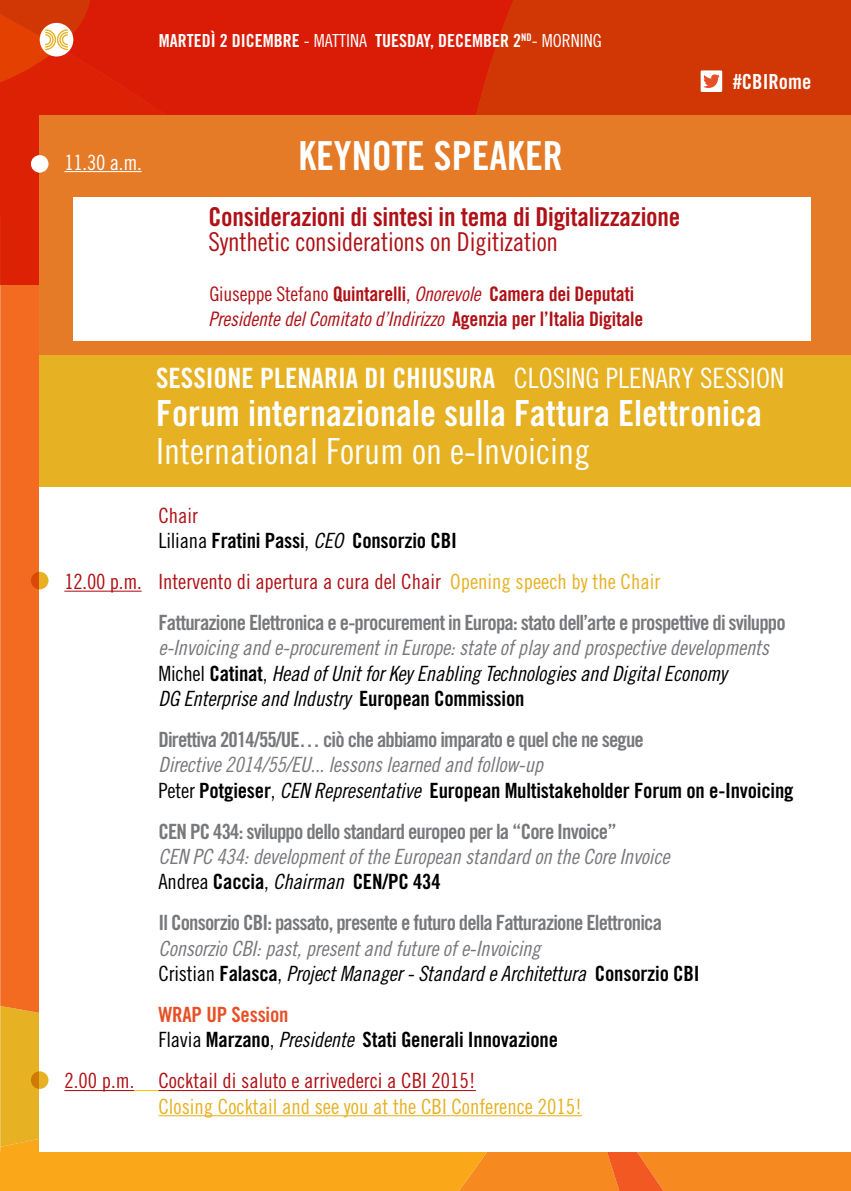
<style>
.page{position:relative;width:851px;height:1191px;background:#fff}
.page>*{position:absolute;margin:0;border:0;box-sizing:border-box;transform-origin:0 0}
.t1{font:40px "Trade Gothic Bold Cond Twenty";color:#fff}
.t2{font:36px "Trade Gothic Bold Cond Twenty";color:#fff}
.t3{font:36px "Trade Gothic Cond Eighteen";color:#fff}
.t4{font:28px "Trade Gothic Bold Cond Twenty";color:#fff}
.t5{font:26px "Trade Gothic Bold Cond Twenty";letter-spacing:-.01em;color:#af1116}
.t6{font:26px "Trade Gothic Cond Eighteen";letter-spacing:-.01em;color:#af1116}
.t7{font:21px/41.2px "Trade Gothic Bold Cond Twenty";letter-spacing:-.04em;color:#77787b}
.t8{font:21px/25.2px "Trade Gothic Cond Eighteen Obl";letter-spacing:-.01em;color:#77787b}
.t9{font:21px/25.2px "Trade Gothic Cond Eighteen Obl";letter-spacing:-.01em;color:#000}
.t10{font:21px/41.2px "Trade Gothic Bold Cond Twenty";letter-spacing:-.01em;color:#77787b}
.t11{font:21px "Trade Gothic Cond Eighteen";color:#af1116}
.t12{font:21px/25.2px "Trade Gothic Bold Cond Twenty";letter-spacing:-.01em;color:#000}
.t13{font:21px "Trade Gothic Cond Eighteen";color:#e6b122}
.t14{font:21px "Trade Gothic Cond Eighteen";color:#fff}
.t15{font:20.8px "Trade Gothic Bold Cond Twenty";color:#fff}
.t16{font:20px "Trade Gothic Cond Eighteen Obl";letter-spacing:-.01em;color:#af1116}
.t17{font:20px "Trade Gothic Bold Cond Twenty";letter-spacing:-.01em;color:#af1116}
.t18{font:18px "Trade Gothic Bold Cond Twenty";color:#fff}
.s1{font-family:"Trade Gothic Cond Eighteen"}
.s2{font-family:"Trade Gothic Cond Eighteen Obl"}
.s3{font-family:"Trade Gothic Bold Cond Twenty"}
.s4{color:#e6b122}
.s5{color:#77787b}
.s6{font-family:"Trade Gothic Cond Eighteen";color:#000}
.s7{color:#000}
.s8{font-family:"Trade Gothic Cond Eighteen Obl";color:#000}
.s9{font-family:"Trade Gothic Bold Cond Twenty";color:#000}
.s10{color:#e75026}
</style>
<div class="page">
<svg style="left:0;top:285px;width:40px;height:791px;background:#f27326"></svg>
<svg style="left:0;top:1076px;width:456px;height:115px;background:#f7ab22"></svg>
<svg style="left:456px;top:1152px;width:394px;height:39px;background:#f5851f"></svg>
<div style="left:40px;top:116px;width:810px;height:1035px;background:#fff"></div>
<svg style="left:0;top:0;width:850px;height:285px;background:#d62905"></svg>
<div style="left:40px;top:115px;width:810px;height:267px;background:#e57a27"></div>
<div style="left:40px;top:355px;width:810px;height:131px;background:#e6b122"></div>
<div style="left:73px;top:197px;width:738px;height:143px;background:#fff"></div>
<hr style="left:64px;top:590px;width:78px;height:1px;background:#af1116">
<hr style="left:64px;top:1090px;width:70px;height:1px;background:#af1116">
<svg style="left:134px;top:1090px;width:24px;height:1px"></svg>
<hr style="left:158px;top:1090px;width:318px;height:1px;background:#af1116">
<hr style="left:158px;top:1115px;width:424px;height:1px;background:#e6b122">
<hr style="left:64px;top:171px;width:78px;height:1px;background:#fff">
<svg style="left:31px;top:572px;width:17px;height:17px"></svg>
<div style="left:31px;top:155px;width:17px;height:18px;background:#fff;border-radius:50%"></div>
<svg style="left:31px;top:1071px;width:17px;height:18px"></svg>
<div style="left:40px;top:23px;width:33px;height:33px;background:#fff;border-radius:50%"></div>
<svg style="left:0;top:0;width:69px;height:113px;background:#de4318"></svg>
<div style="left:700px;top:70px;width:22px;height:22px;background:#fff"></div>
<svg style="left:703px;top:74px;width:16px;height:14px"></svg>
<p class="t18" style="left:159px;top:30px;width:444px">MARTEDÌ 2 DICEMBRE <span class="s1">- MATTINA</span> TUESDAY, DECEMBER 2<sup>ND</sup><span class="s1">- MORNING</span></p>
<p class="t15" style="left:732px;top:69px;width:80px">#CBIRome</p>
<p class="t14" style="left:64px;top:149px;width:79px">11.30 a.m.</p>
<h1 class="t1" style="left:298px;top:131px;width:266px">KEYNOTE SPEAKER</h1>
<p class="t5" style="left:208px;top:200px;width:473px">Considerazioni di sintesi in tema di Digitalizzazione</p>
<p class="t6" style="left:208px;top:226px;width:351px">Synthetic considerations on Digitization</p>
<p class="t17" style="left:209px;top:282px;width:426px"><span class="s1">Giuseppe Stefano</span> Quintarelli<span class="s1">,</span> <span class="s2">Onorevole</span> Camera dei Deputati</p>
<p class="t16" style="left:208px;top:307px;width:436px">Presidente del Comitato d’Indirizzo <span class="s3">Agenzia per l’Italia Digitale</span></p>
<h3 class="t4" style="left:156px;top:361px;width:629px">SESSIONE PLENARIA DI CHIUSURA <span class="s1">CLOSING PLENARY SESSION</span></h3>
<h2 class="t2" style="left:156px;top:392px;width:607px">Forum internazionale sulla Fattura Elettronica</h2>
<h2 class="t3" style="left:156px;top:430px;width:435px">International Forum on e-Invoicing</h2>
<p class="t11" style="left:158px;top:502px;width:41px">Chair</p>
<p class="t12" style="left:158px;top:527px;width:300px"><span class="s1">Liliana</span> Fratini Passi<span class="s1">,</span> <span class="s2">CEO</span> Consorzio CBI</p>
<p class="t11" style="left:64px;top:569px;width:597px">12.00 p.m. Intervento di apertura a cura del Chair <span class="s4">Opening speech by the Chair</span></p>
<p class="t7" style="left:158px;top:602px;width:628px">Fatturazione Elettronica e e-procurement in Europa: stato dell’arte e prospettive di sviluppo</p>
<p class="t9" style="left:158px;top:635px;width:612px"><span class="s5">e-Invoicing and e-procurement in Europe: state of play and prospective developments<br></span><span class="s1">Michel</span> <span class="s3">Catinat</span><span class="s1">,</span> Head of Unit for Key Enabling Technologies and Digital Economy<br>DG Enterprise and Industry <span class="s3">European Commission</span></p>
<p class="t7" style="left:158px;top:719px;width:487px">Direttiva 2014/55/UE… ciò che abbiamo imparato e quel che ne segue</p>
<p class="t8" style="left:158px;top:752px;width:386px">Directive 2014/55/EU... lessons learned and follow-up</p>
<p class="t10" style="left:158px;top:769px;width:636px"><span class="s6">Peter</span> <span class="s7">Potgieser</span><span class="s6">,</span> <span class="s8">CEN Representative</span> <span class="s7">European Multistakeholder Forum on e-Invoicing<br></span>CEN PC 434: sviluppo dello standard europeo per la “Core Invoice”</p>
<p class="t8" style="left:158px;top:843px;width:512px">CEN PC 434: development of the European standard on the Core Invoice</p>
<p class="t7" style="left:158px;top:861px;width:505px"><span class="s6">Andrea</span> <span class="s7">Caccia</span><span class="s6">,</span> <span class="s8">Chairman</span> <span class="s7">CEN/PC 434<br></span>Il Consorzio CBI: passato, presente e futuro della Fatturazione Elettronica</p>
<p class="t8" style="left:158px;top:935px;width:542px">Consorzio CBI: past, present and future of e-Invoicing<br><span class="s6">Cristian</span> <span class="s9">Falasca</span><span class="s6">,</span> <span class="s7">Project Manager - Standard e Architettura</span> <span class="s9">Consorzio CBI</span></p>
<p class="t12" style="left:158px;top:1001px;width:401px"><span class="s10">WRAP UP Session<br></span><span class="s1">Flavia</span> Marzano<span class="s1">,</span> <span class="s2">Presidente</span> Stati Generali Innovazione</p>
<p class="t11" style="left:64px;top:1068px;width:413px">2.00 p.m. Cocktail di saluto e arrivederci a CBI 2015!</p>
<p class="t13" style="left:158px;top:1093px;width:425px">Closing Cocktail and see you at the CBI Conference 2015!</p>
</div>
